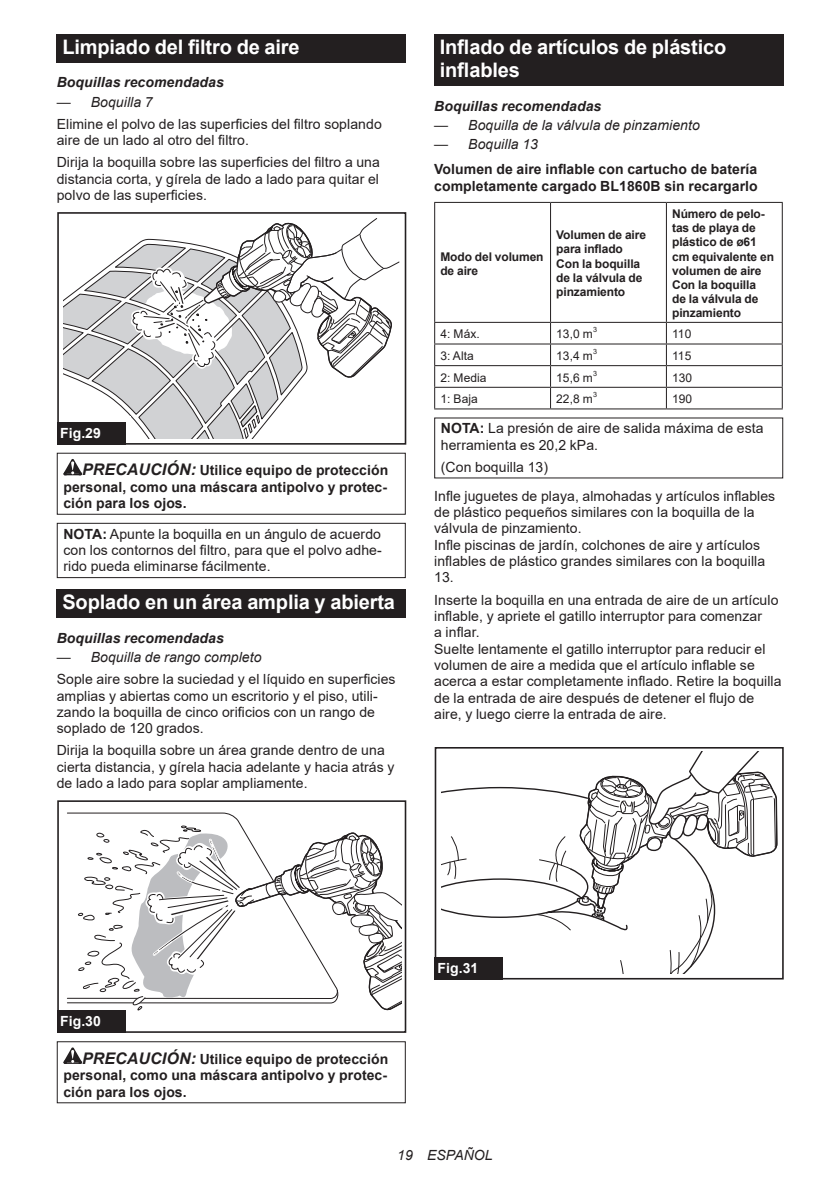
<style>
.page{position:relative;width:840px;height:1191px;background:#fff}
.page>*{position:absolute;margin:0;border:0;box-sizing:border-box;transform-origin:0 0}
.t1{font:700 20px/23.4px "Arial";letter-spacing:-.01em;color:#fff}
.t2{font:14px/16.4px "Arial";letter-spacing:.005em;color:#231f20}
.t3{font:700 14px/16.4px "Arial";letter-spacing:.005em;color:#231f20;text-align:justify}
.t4{font:italic 700 14px "Arial";letter-spacing:.005em;color:#231f20}
.t5{font:italic 14px "Arial";letter-spacing:.005em;color:#231f20}
.t6{font:700 14px "Arial";letter-spacing:.005em;color:#fff}
.t7{font:700 12px/14px "Arial";letter-spacing:-.01em;color:#231f20}
.t8{font:12px "Arial";letter-spacing:.005em;color:#231f20}
.t9{font:7.2px "Arial";color:#231f20}
.s1{font-style:italic}
.s2{font-style:italic;font-size:16px}
.s3{font-weight:700}
.s4{font-style:normal}
.s5{font-weight:400}
.s6{font-weight:400;font-style:italic}
</style>
<div class="page">
<div style="left:57px;top:34px;width:348px;height:29px;background:#231f20"></div>
<svg style="left:64px;top:218px;width:336px;height:220px"></svg>
<div style="left:57px;top:416px;width:74px;height:28px;background:#fff"></div>
<div style="left:57px;top:212px;width:349px;height:232px;border:2px solid #231f20"></div>
<div style="left:57px;top:422px;width:68px;height:22px;background:#231f20"></div>
<svg style="left:63px;top:459px;width:19px;height:16px"></svg>
<div style="left:57px;top:453px;width:348px;height:62px;border:1px solid #231f20"></div>
<div style="left:57px;top:523px;width:348px;height:55px;border:1px solid #231f20"></div>
<div style="left:57px;top:589px;width:348px;height:29px;background:#231f20"></div>
<svg style="left:67px;top:814px;width:334px;height:197px"></svg>
<div style="left:57px;top:1004px;width:74px;height:28px;background:#fff"></div>
<div style="left:57px;top:800px;width:349px;height:232px;border:2px solid #231f20"></div>
<div style="left:57px;top:1010px;width:68px;height:23px;background:#231f20"></div>
<svg style="left:63px;top:1047px;width:19px;height:16px"></svg>
<div style="left:57px;top:1041px;width:348px;height:62px;border:1px solid #231f20"></div>
<div style="left:434px;top:34px;width:348px;height:52px;background:#231f20"></div>
<hr style="left:434px;top:202px;width:116px;height:1px;background:#231f20">
<hr style="left:434px;top:203px;width:1px;height:119px;background:#231f20">
<hr style="left:550px;top:202px;width:116px;height:1px;background:#231f20">
<hr style="left:549px;top:203px;width:1px;height:119px;background:#231f20">
<hr style="left:666px;top:202px;width:116px;height:1px;background:#231f20">
<hr style="left:665px;top:203px;width:1px;height:119px;background:#231f20">
<hr style="left:781px;top:203px;width:1px;height:119px;background:#231f20">
<hr style="left:434px;top:322px;width:116px;height:1px;background:#231f20">
<hr style="left:550px;top:322px;width:116px;height:1px;background:#231f20">
<hr style="left:666px;top:322px;width:116px;height:1px;background:#231f20">
<hr style="left:434px;top:343px;width:116px;height:1px;background:#231f20">
<hr style="left:550px;top:343px;width:116px;height:1px;background:#231f20">
<hr style="left:666px;top:343px;width:116px;height:1px;background:#231f20">
<hr style="left:434px;top:365px;width:116px;height:1px;background:#231f20">
<hr style="left:550px;top:365px;width:116px;height:1px;background:#231f20">
<hr style="left:666px;top:365px;width:116px;height:1px;background:#231f20">
<hr style="left:434px;top:387px;width:116px;height:1px;background:#231f20">
<svg style="left:434px;top:323px;width:1px;height:85px"></svg>
<hr style="left:550px;top:387px;width:116px;height:1px;background:#231f20">
<hr style="left:666px;top:387px;width:116px;height:1px;background:#231f20">
<svg style="left:665px;top:323px;width:1px;height:85px"></svg>
<svg style="left:781px;top:323px;width:1px;height:85px"></svg>
<hr style="left:434px;top:408px;width:116px;height:1px;background:#231f20">
<hr style="left:550px;top:408px;width:116px;height:1px;background:#231f20">
<hr style="left:666px;top:408px;width:116px;height:1px;background:#231f20">
<svg style="left:441px;top:751px;width:336px;height:222px"></svg>
<div style="left:441px;top:950px;width:68px;height:23px;background:#fff"></div>
<div style="left:434px;top:747px;width:349px;height:232px;border:2px solid #231f20"></div>
<div style="left:434px;top:956px;width:68px;height:23px;background:#231f20"></div>
<h1 class="t1" style="left:62px;top:36px;width:239px">Limpiado del filtro de aire</h1>
<p class="t4" style="left:57px;top:73px;width:169px">Boquillas recomendadas</p>
<p class="t2" style="left:57px;top:91px;width:326px;line-height:22px">— <span class="s1">Boquilla 7<br></span>Elimine el polvo de las superficies del filtro soplando</p>
<p class="t2" style="left:57px;top:129px;width:324px;line-height:22px">aire de un lado al otro del filtro.<br>Dirija la boquilla sobre las superficies del filtro a una</p>
<p class="t2" style="left:57px;top:170px;width:323px">distancia corta, y gírela de lado a lado para quitar el polvo de las superficies.</p>
<p class="t6" style="left:60px;top:423px;width:42px">Fig.29</p>
<p class="t3" style="left:63px;top:462px;width:326px;text-indent:19px"><span class="s2">PRECAUCIÓN:</span> Utilice equipo de protección personal, como una máscara antipolvo y protec&shy;ción para los ojos.</p>
<p class="t2" style="left:63px;top:525px;width:320px;text-align:justify"><span class="s3">NOTA:</span> Apunte la boquilla en un ángulo de acuerdo con los contornos del filtro, para que el polvo adhe&shy;rido pueda eliminarse fácilmente.</p>
<h1 class="t1" style="left:62px;top:591px;width:334px">Soplado en un área amplia y abierta</h1>
<p class="t4" style="left:57px;top:628px;width:169px">Boquillas recomendadas</p>
<p class="t2" style="left:57px;top:646px;width:340px;line-height:22px">— <span class="s1">Boquilla de rango completo<br></span>Sople aire sobre la suciedad y el líquido en superficies</p>
<p class="t2" style="left:57px;top:687px;width:322px">amplias y abiertas como un escritorio y el piso, utili&shy;zando la boquilla de cinco orificios con un rango de soplado de 120 grados.</p>
<p class="t2" style="left:57px;top:742px;width:339px">Dirija la boquilla sobre un área grande dentro de una cierta distancia, y gírela hacia adelante y hacia atrás y de lado a lado para soplar ampliamente.</p>
<h1 class="t1" style="left:439px;top:36px;width:288px">Inflado de artículos de plástico inflables</h1>
<p class="t4" style="left:434px;top:97px;width:169px">Boquillas recomendadas</p>
<p class="t5" style="left:434px;top:116px;width:267px"><span class="s4">—</span> Boquilla de la válvula de pinzamiento</p>
<p class="t3" style="left:434px;top:132px;width:324px;line-height:24.8px"><span class="s5">—</span> <span class="s6">Boquilla 13<br></span>Volumen de aire inflable con cartucho de batería</p>
<p class="t3" style="left:434px;top:178px;width:325px">completamente cargado BL1860B sin recargarlo</p>
<p class="t7" style="left:440px;top:249px;width:105px">Modo del volumen de aire</p>
<p class="t7" style="left:556px;top:228px;width:91px">Volumen de aire para inflado<br>Con la boquilla de la válvula de pinzamiento</p>
<p class="t7" style="left:671px;top:207px;width:103px">Número de pelo&shy;tas de playa de plástico de ø61 cm equivalente en volumen de aire<br>Con la boquilla<br>de la válvula de pinzamiento</p>
<p class="t8" style="left:440px;top:326px;width:41px">4: Máx.</p>
<p class="t8" style="left:556px;top:326px;width:38px">13,0 m</p>
<p class="t9" style="left:592px;top:325px;width:6px">3</p>
<p class="t8" style="left:671px;top:326px;width:21px">110</p>
<p class="t8" style="left:440px;top:347px;width:35px">3: Alta</p>
<p class="t8" style="left:556px;top:347px;width:38px">13,4 m</p>
<p class="t9" style="left:592px;top:346px;width:6px">3</p>
<p class="t8" style="left:671px;top:347px;width:21px">115</p>
<p class="t8" style="left:440px;top:369px;width:48px">2: Media</p>
<p class="t8" style="left:556px;top:369px;width:38px">15,6 m</p>
<p class="t9" style="left:592px;top:368px;width:6px">3</p>
<p class="t8" style="left:671px;top:369px;width:22px">130</p>
<p class="t8" style="left:440px;top:391px;width:39px">1: Baja</p>
<p class="t8" style="left:556px;top:391px;width:38px">22,8 m</p>
<p class="t9" style="left:592px;top:390px;width:6px">3</p>
<p class="t8" style="left:671px;top:391px;width:22px">190</p>
<p class="t2" style="left:440px;top:420px;width:324px"><span class="s3">NOTA:</span> La presión de aire de salida máxima de esta herramienta es 20,2 kPa.</p>
<p class="t2" style="left:434px;top:452px;width:342px;line-height:28.8px;text-indent:7px">(Con boquilla 13)<br>Infle juguetes de playa, almohadas y artículos inflables</p>
<p class="t2" style="left:434px;top:504px;width:332px">de plástico pequeños similares con la boquilla de la válvula de pinzamiento.<br>Infle piscinas de jardín, colchones de aire y artículos inflables de plástico grandes similares con la boquilla 13.</p>
<p class="t2" style="left:434px;top:591px;width:349px">Inserte la boquilla en una entrada de aire de un artículo inflable, y apriete el gatillo interruptor para comenzar<br>a inflar.<br>Suelte lentamente el gatillo interruptor para reducir el volumen de aire a medida que el artículo inflable se acerca a estar completamente inflado. Retire la boquilla de la entrada de aire después de detener el flujo de aire, y luego cierre la entrada de aire.</p>
<p class="t6" style="left:60px;top:1011px;width:42px">Fig.30</p>
<p class="t3" style="left:63px;top:1050px;width:326px;text-indent:19px"><span class="s2">PRECAUCIÓN:</span> Utilice equipo de protección personal, como una máscara antipolvo y protec&shy;ción para los ojos.</p>
<p class="t6" style="left:437px;top:958px;width:42px">Fig.31</p>
<p class="t5" style="left:397px;top:1146px;width:97px">19 ESPAÑOL</p>
</div>
